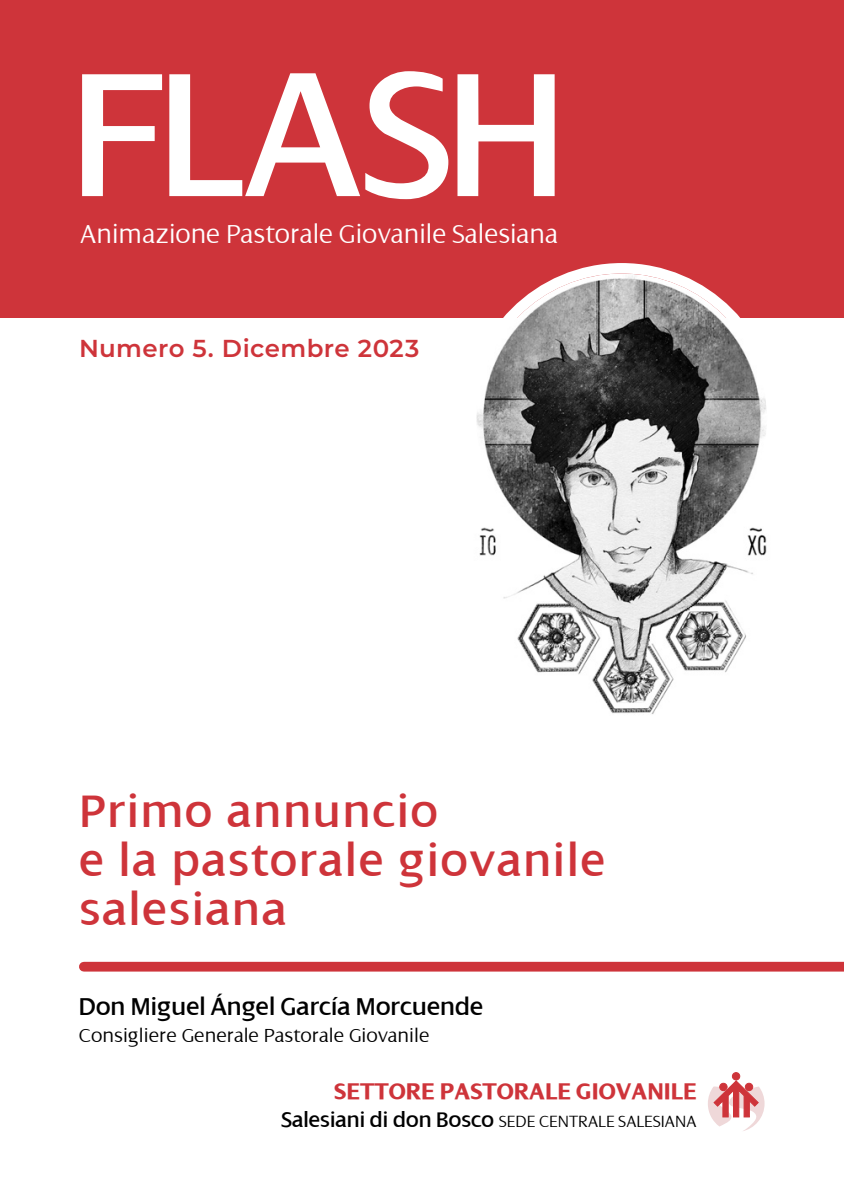
<style>
.page{position:relative;width:844px;height:1191px;background:#fff}
.page>*{position:absolute;margin:0;border:0;box-sizing:border-box;transform-origin:0 0}
.t1{font:190.4px "Dialog";letter-spacing:-.01em;color:#fff}
.t2{font:49px/49px "Dialog";letter-spacing:.04em;color:#ce343a}
.t3{font:300 28px "Dialog";color:#fff}
.t4{font:26.25px "Dialog";color:#000}
.t5{font:700 24.5px "Dialog";color:#ce343a}
.t6{font:600 24.5px "Montserrat";letter-spacing:.015em;color:#ce343a}
.t7{font:300 20.3px "Dialog";color:#000}
.t8{font:300 17.5px "Dialog";color:#000}
.s1{font-weight:400;font-size:22.75px}
</style>
<div class="page">
<div style="left:0;top:0;width:843px;height:317px;background:#ce343a"></div>
<div style="left:84px;top:961px;width:759px;height:10px;background:#ce343a"></div>
<div style="left:732px;top:1072px;width:7px;height:8px;background:#ce343a;border-radius:50%"></div>
<div style="left:732px;top:1072px;width:7px;height:8px;border:1px solid #ce343a;border-radius:50%"></div>
<svg style="left:708px;top:1080px;width:56px;height:51px"></svg>
<svg style="left:429px;top:263px;width:390px;height:451px"></svg>
<h1 class="t1" style="left:70px;top:33px;width:500px">FLASH</h1>
<p class="t3" style="left:80px;top:218px;width:479px">Animazione Pastorale Giovanile Salesiana</p>
<p class="t6" style="left:79px;top:331px;width:342px">Numero 5. Dicembre 2023</p>
<p class="t2" style="left:79px;top:787px;width:527px">Primo annuncio<br>e la pastorale giovanile salesiana</p>
<p class="t4" style="left:79px;top:992px;width:405px">Don Miguel Ángel García Morcuende</p>
<p class="t7" style="left:79px;top:1024px;width:352px">Consigliere Generale Pastorale Giovanile</p>
<p class="t5" style="left:334px;top:1078px;width:364px">SETTORE PASTORALE GIOVANILE</p>
<p class="t8" style="left:281px;top:1111px;width:416px"><span class="s1">Salesiani di don Bosco</span> SEDE CENTRALE SALESIANA</p>
</div>
